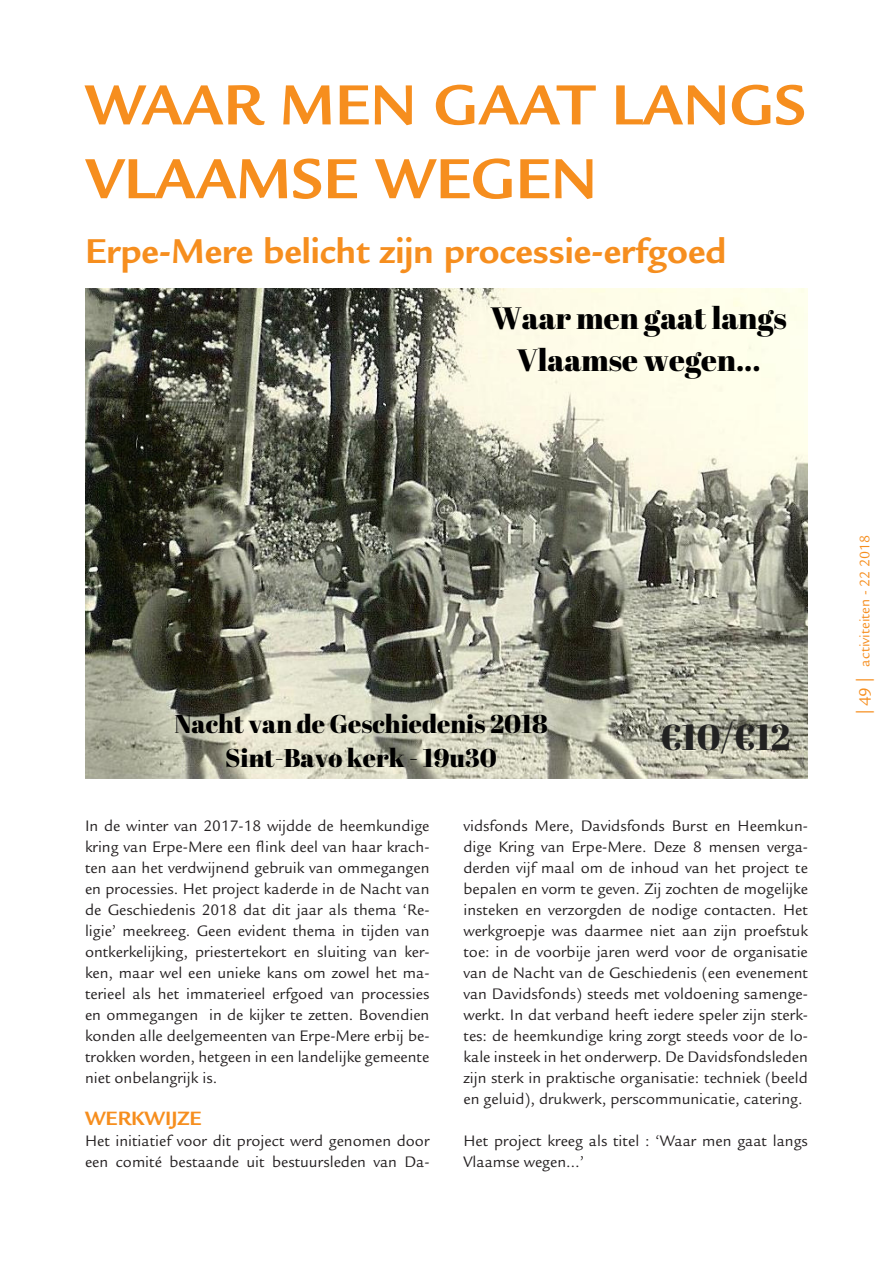
<style>
.page{position:relative;width:893px;height:1263px;background:#fff}
.page>*{position:absolute;margin:0;border:0;box-sizing:border-box;transform-origin:0 0}
.N_TITEL_groot{font:700 61.5px/73.8px "Legacy Sans Std";color:#f68e1e}
.N_TITEL_klein{font:700 37.5px "Legacy Sans Std";color:#f68e1e}
.t1{font:36px "Abril Fatface";color:#222}
.t2{font:30.9px/42.2px "Abril Fatface";color:#000;text-align:center}
.t3{font:25.65px/34.5px "Abril Fatface";color:#000;text-align:center}
.N_TUSSENTITEL{font:700 21px "Legacy Sans Std";color:#f68e1e}
.N_Tekst{font:16.5px/21px "Legacy Sans Std";color:#231f20;text-align:justify}
.t4{font:15px "Legacy Sans Std";color:#f68e1e}
.s1{font-family:"Myriad Pro";font-size:18px}
.s2{font-size:18px}
</style>
<div class="page">
<img style="left:85px;top:289px;width:723px;height:489px">
<p class="N_TITEL_groot" style="left:85px;top:68px;width:723px">WAAR MEN GAAT LANGS<br>VLAAMSE WEGEN</p>
<p class="N_TITEL_klein" style="left:85px;top:230px;width:643px">Erpe-Mere belicht zijn processie-erfgoed</p>
<p class="t2" style="left:491px;top:297px;width:298px">Waar men gaat langs<br>Vlaamse wegen...</p>
<p class="t3" style="left:174px;top:707px;width:375px">Nacht van de Geschiedenis 2018<br>Sint-Bavo kerk - 19u30</p>
<p class="t1" style="left:660px;top:717px;width:132px">€10/€12</p>
<p class="N_Tekst" style="left:85px;top:815px;width:346px">In de winter van 2017-18 wijdde de heemkundige kring van Erpe-Mere een flink deel van haar krach&shy;ten aan het verdwijnend gebruik van ommegangen en processies. Het project kaderde in de Nacht van de Geschiedenis 2018 dat dit jaar als thema ‘Re&shy;ligie’ meekreeg. Geen evident thema in tijden van ontkerkelijking, priestertekort en sluiting van ker&shy;ken, maar wel een unieke kans om zowel het ma&shy;terieel als het immaterieel erfgoed van processies en ommegangen in de kijker te zetten. Bovendien konden alle deelgemeenten van Erpe-Mere erbij be&shy;trokken worden, hetgeen in een landelijke gemeente niet onbelangrijk is.</p>
<p class="N_TUSSENTITEL" style="left:85px;top:1106px;width:118px">WERKWIJZE</p>
<p class="N_Tekst" style="left:85px;top:1130px;width:346px">Het initiatief voor dit project werd genomen door een comité bestaande uit bestuursleden van Da-</p>
<p class="N_Tekst" style="left:463px;top:815px;width:346px">vidsfonds Mere, Davidsfonds Burst en Heemkun&shy;dige Kring van Erpe-Mere. Deze 8 mensen verga&shy;derden vijf maal om de inhoud van het project te bepalen en vorm te geven. Zij zochten de mogelijke insteken en verzorgden de nodige contacten. Het werkgroepje was daarmee niet aan zijn proefstuk toe: in de voorbije jaren werd voor de organisatie van de Nacht van de Geschiedenis (een evenement van Davidsfonds) steeds met voldoening samenge&shy;werkt. In dat verband heeft iedere speler zijn sterk&shy;tes: de heemkundige kring zorgt steeds voor de lo&shy;kale insteek in het onderwerp. De Davidsfondsleden zijn sterk in praktische organisatie: techniek (beeld en geluid), drukwerk, perscommunicatie, catering.</p>
<p class="N_Tekst" style="left:463px;top:1130px;width:346px">Het project kreeg als titel : ‘Waar men gaat langs<br>Vlaamse wegen…’</p>
<p class="t4" style="left:856px;top:714px;width:181px;rotate:-90deg"><span class="s1">|</span> <span class="s2">49</span> <span class="s1">|</span> activiteiten - 22 2018</p>
</div>
